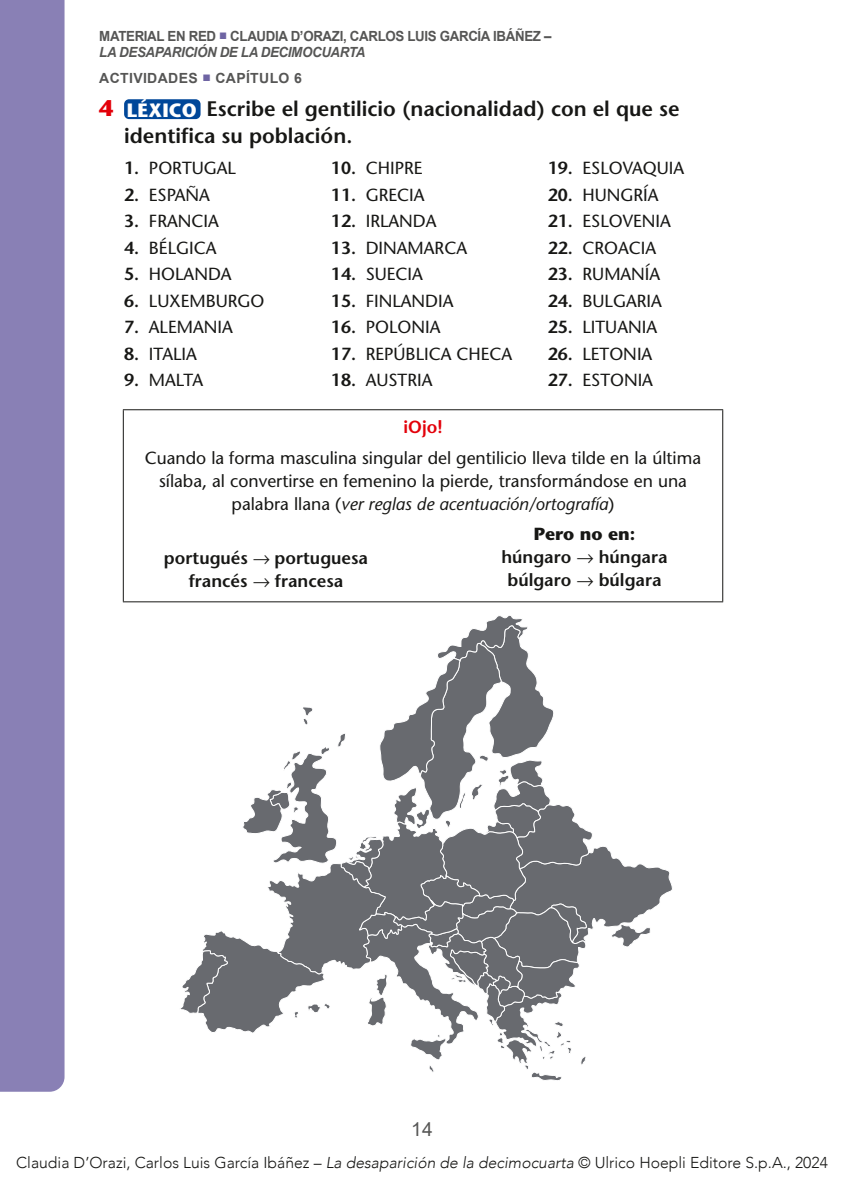
<style>
.page{position:relative;width:844px;height:1191px;background:#fff}
.page>*{position:absolute;margin:0;border:0;box-sizing:border-box;transform-origin:0 0}
.t1{font:600 21px/26.2px "Stone Sans Std";color:#171715}
.t2{font:19.25px "Arial";color:#565655}
.t3{font:500 17.5px/22.8px "Stone Sans Std";color:#171715;text-align:center}
.t4{font:600 17.5px/22.8px "Stone Sans Std";color:#171715;text-align:center}
.t5{font:600 17.5px "Stone Sans Std";color:#e3000a}
.t6{font:300 15.75px "Avenir";color:#171715}
.t7{font:700 14px/15.8px "Arial";letter-spacing:-.025em;color:#565655;scale:.95 1}
.t8{font:700 14px "Arial";letter-spacing:.025em;color:#565655}
.s1{color:#6e64a3}
.s2{font-style:italic}
.s3{font-weight:700;font-size:22.75px;color:#e3000a}
.s4{font-weight:700;font-size:19.25px;color:#fff}
.s5{font-weight:600}
.s6{font-weight:700}
</style>
<div class="page">
<div style="left:0;top:0;width:64px;height:1091px;background:#8980b5"></div>
<div style="left:124px;top:99px;width:76px;height:20px;background:#004799;border-radius:5px"></div>
<svg style="left:180px;top:615px;width:492px;height:466px"></svg>
<hr style="left:123px;top:409px;width:600px;height:1px;background:#171715">
<hr style="left:123px;top:410px;width:1px;height:191px;background:#171715">
<hr style="left:722px;top:410px;width:1px;height:191px;background:#171715">
<hr style="left:123px;top:601px;width:600px;height:1px;background:#171715">
<p class="t7" style="left:99px;top:28px;width:477px">MATERIAL EN RED <span class="s1">■</span> CLAUDIA D’ORAZI, CARLOS LUIS GARCÍA IBÁÑEZ –<br><span class="s2">LA DESAPARICIÓN DE LA DECIMOCUARTA</span></p>
<p class="t8" style="left:99px;top:69px;width:204px">ACTIVIDADES <span class="s1">■</span> CAPÍTULO 6</p>
<p class="t1" style="left:124px;top:96px;width:556px;text-indent:-25px"><span class="s3">4</span> <span class="s4">LÉXICO</span> Escribe el gentilicio (nacionalidad) con el que se identifica su población.</p>
<p class="t3" style="left:124px;top:157px;width:113px"><span class="s5">1.</span> PORTUGAL</p>
<p class="t3" style="left:124px;top:183px;width:87px"><span class="s5">2.</span> ESPAÑA</p>
<p class="t3" style="left:124px;top:210px;width:96px"><span class="s5">3.</span> FRANCIA</p>
<p class="t3" style="left:124px;top:236px;width:94px"><span class="s5">4.</span> BÉLGICA</p>
<p class="t3" style="left:124px;top:262px;width:109px"><span class="s5">5.</span> HOLANDA</p>
<p class="t3" style="left:124px;top:289px;width:142px"><span class="s5">6.</span> LUXEMBURGO</p>
<p class="t3" style="left:124px;top:315px;width:110px"><span class="s5">7.</span> ALEMANIA</p>
<p class="t3" style="left:124px;top:342px;width:74px"><span class="s5">8.</span> ITALIA</p>
<p class="t3" style="left:124px;top:368px;width:80px"><span class="s5">9.</span> MALTA</p>
<p class="t3" style="left:331px;top:157px;width:93px"><span class="s5">10.</span> CHIPRE</p>
<p class="t3" style="left:331px;top:183px;width:95px"><span class="s5">11.</span> GRECIA</p>
<p class="t3" style="left:331px;top:210px;width:107px"><span class="s5">12.</span> IRLANDA</p>
<p class="t3" style="left:331px;top:236px;width:137px"><span class="s5">13.</span> DINAMARCA</p>
<p class="t3" style="left:331px;top:263px;width:93px"><span class="s5">14.</span> SUECIA</p>
<p class="t3" style="left:331px;top:289px;width:124px"><span class="s5">15.</span> FINLANDIA</p>
<p class="t3" style="left:331px;top:316px;width:111px"><span class="s5">16.</span> POLONIA</p>
<p class="t3" style="left:331px;top:342px;width:183px"><span class="s5">17.</span> REPÚBLICA CHECA</p>
<p class="t3" style="left:331px;top:368px;width:103px"><span class="s5">18.</span> AUSTRIA</p>
<p class="t3" style="left:547px;top:157px;width:138px"><span class="s5">19.</span> ESLOVAQUIA</p>
<p class="t3" style="left:547px;top:183px;width:112px"><span class="s5">20.</span> HUNGRÍA</p>
<p class="t3" style="left:547px;top:210px;width:124px"><span class="s5">21.</span> ESLOVENIA</p>
<p class="t3" style="left:547px;top:236px;width:110px"><span class="s5">22.</span> CROACIA</p>
<p class="t3" style="left:547px;top:263px;width:114px"><span class="s5">23.</span> RUMANÍA</p>
<p class="t3" style="left:547px;top:289px;width:115px"><span class="s5">24.</span> BULGARIA</p>
<p class="t3" style="left:547px;top:316px;width:111px"><span class="s5">25.</span> LITUANIA</p>
<p class="t3" style="left:547px;top:342px;width:106px"><span class="s5">26.</span> LETONIA</p>
<p class="t3" style="left:547px;top:369px;width:107px"><span class="s5">27.</span> ESTONIA</p>
<p class="t5" style="left:403px;top:416px;width:40px">iOjo!</p>
<p class="t3" style="left:145px;top:446px;width:557px">Cuando la forma masculina singular del gentilicio lleva tilde en la última sílaba, al convertirse en femenino la pierde, transformándose en una palabra llana (<span class="s2">ver reglas de acentuación/ortografía</span>)</p>
<p class="t4" style="left:501px;top:523px;width:167px"><span class="s6">Pero no en: </span>húngaro → húngara búlgaro → búlgara</p>
<p class="t4" style="left:164px;top:546px;width:205px">portugués → portuguesa francés → francesa</p>
<p class="t2" style="left:411px;top:1116px;width:23px">14</p>
<p class="t6" style="left:16px;top:1153px;width:813px">Claudia D’Orazi, Carlos Luis García Ibáñez – <span class="s2">La desaparición de la decimocuarta</span> © Ulrico Hoepli Editore S.p.A., 2024</p>
</div>
